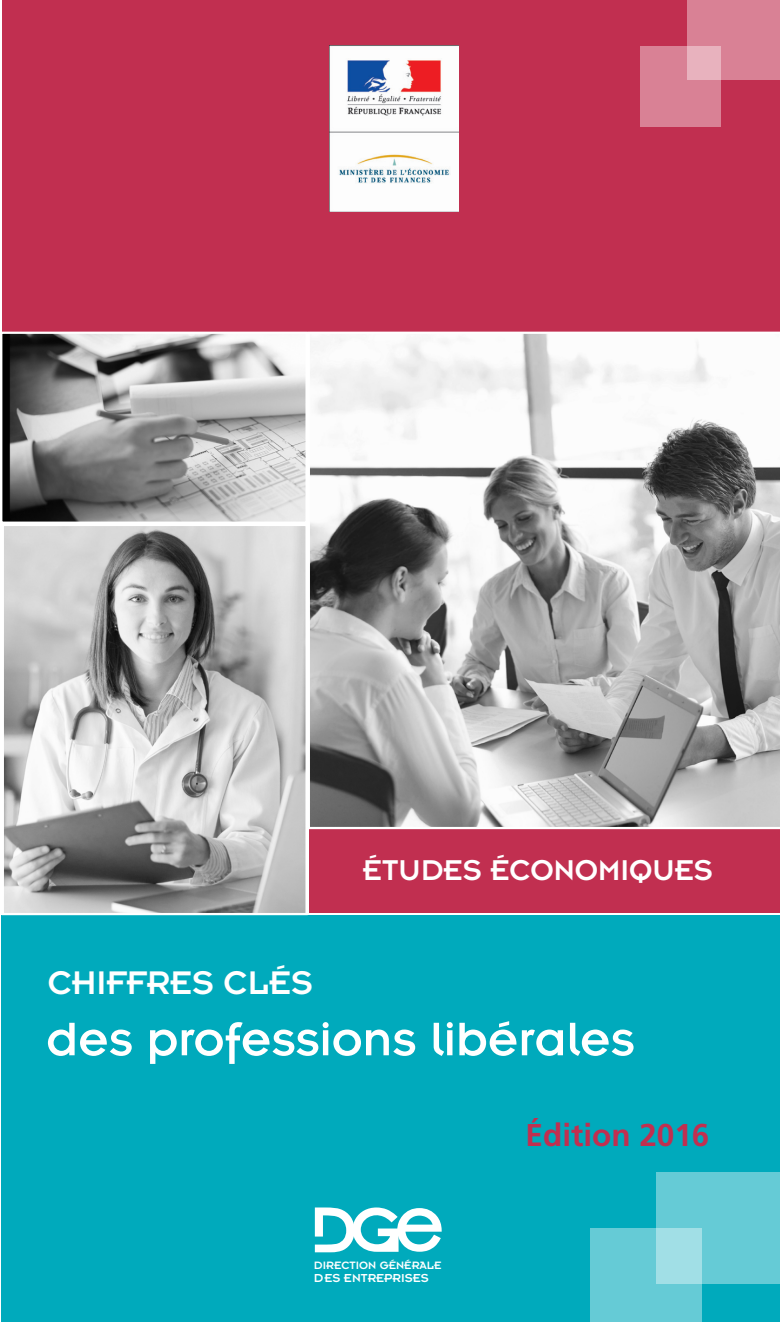
<style>
.page{position:relative;width:780px;height:1322px;background:#fff}
.page>*{position:absolute;margin:0;border:0;box-sizing:border-box;transform-origin:0 0}
.t1{font:51.75px "Insignia LT Std";color:#fff}
.t2{font:36px "Insignia LT Std";color:#fff}
.t3{font:31.5px "Insignia LT Std";color:#fff}
.t4{font:700 31.5px "Frutiger LT Std";color:#c12f50}
.t5{font:12.83px "Insignia LT Std";color:#fff}
.t6{font:11.7px "Insignia LT Std";color:#fff}
</style>
<div class="page">
<div style="left:309px;top:824px;width:471px;height:89px;background:#c12f50"></div>
<div style="left:1px;top:915px;width:779px;height:407px;background:#00aabc"></div>
<div style="left:2px;top:0;width:778px;height:332px;background:#c12f50"></div>
<img style="left:330px;top:46px;width:128px;height:166px">
<div style="left:687px;top:0;width:93px;height:80px;background:#d98195"></div>
<div style="left:656px;top:1173px;width:124px;height:111px;background:#65cbd6"></div>
<svg style="left:640px;top:46px;width:81px;height:81px;background:#db899c"></svg>
<svg style="left:591px;top:1228px;width:111px;height:94px;background:#73cfd9"></svg>
<svg style="left:315px;top:1207px;width:127px;height:45px"></svg>
<svg style="left:309px;top:334px;width:471px;height:495px"></svg>
<img style="left:5px;top:527px;width:300px;height:385px">
<div style="left:2px;top:524px;width:306px;height:391px;border:2px solid #fff"></div>
<img style="left:3px;top:335px;width:302px;height:186px">
<div style="left:0;top:332px;width:308px;height:192px;border:2px solid #fff"></div>
<p class="t3" style="left:363px;top:854px;width:352px">ÉTUDES ÉCONOMIQUES</p>
<p class="t2" style="left:48px;top:964px;width:267px">CHIFFRES CLÉS</p>
<p class="t1" style="left:46px;top:1012px;width:590px">DES PROFESSIONS LIBÉRALES</p>
<p class="t6" style="left:314px;top:1259px;width:129px">DIRECTION GÉNÉRALE</p>
<p class="t5" style="left:314px;top:1271px;width:117px">DES ENTREPRISES</p>
<p class="t4" style="left:526px;top:1117px;width:185px">Édition 2016</p>
</div>
